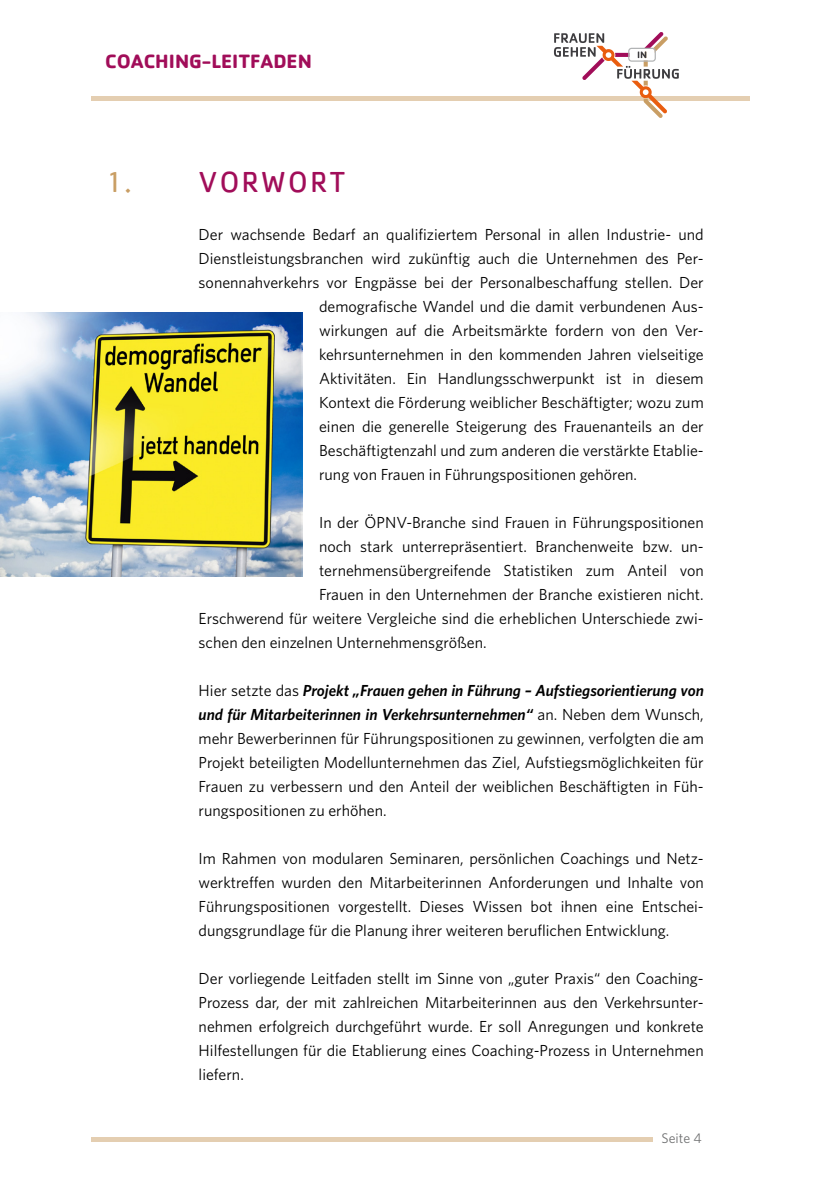
<style>
.page{position:relative;width:840px;height:1191px;background:#fff}
.page>*{position:absolute;margin:0;border:0;box-sizing:border-box;transform-origin:0 0}
.t1{font:30px "Cachet Std";letter-spacing:.06em;color:#a10d59}
.t2{font:30px "Cachet Std";color:#c99e64}
.t3{font:700 20px "Cachet Std";color:#a10d59}
.t4{font:16px/24px "Whitney";color:#000;text-align:justify}
.t5{font:14px "Whitney";color:#707172}
.s1{font-weight:600;font-style:italic}
</style>
<div class="page">
<img style="left:0;top:312px;width:302px;height:264px">
<hr style="left:90px;top:96px;width:659px;height:4px;background:#e4ceb1">
<svg style="left:553px;top:32px;width:125px;height:86px"></svg>
<hr style="left:90px;top:1137px;width:562px;height:4px;background:#e4ceb1">
<p class="t3" style="left:105px;top:48px;width:208px">COACHING-LEITFADEN</p>
<h1 class="t2" style="left:105px;top:164px;width:28px">1.</h1>
<h1 class="t1" style="left:198px;top:164px;width:148px">VORWORT</h1>
<p class="t4" style="left:198px;top:222px;width:506px">Der wachsende Bedarf an qualifiziertem Personal in allen Industrie- und</p>
<p class="t4" style="left:198px;top:246px;width:506px">Dienstleistungsbranchen wird zukünftig auch die Unternehmen des Per-</p>
<p class="t4" style="left:198px;top:270px;width:506px">sonennahverkehrs vor Engpässe bei der Personalbeschaffung stellen. Der</p>
<p class="t4" style="left:319px;top:294px;width:386px">demografische Wandel und die damit verbundenen Aus-</p>
<p class="t4" style="left:319px;top:318px;width:386px">wirkungen auf die Arbeitsmärkte fordern von den Ver-</p>
<p class="t4" style="left:319px;top:342px;width:386px">kehrsunternehmen in den kommenden Jahren vielseitige</p>
<p class="t4" style="left:319px;top:366px;width:386px">Aktivitäten. Ein Handlungsschwerpunkt ist in diesem</p>
<p class="t4" style="left:319px;top:390px;width:386px">Kontext die Förderung weiblicher Beschäftigter; wozu zum</p>
<p class="t4" style="left:319px;top:414px;width:386px">einen die generelle Steigerung des Frauenanteils an der</p>
<p class="t4" style="left:319px;top:438px;width:386px">Beschäftigtenzahl und zum anderen die verstärkte Etablie-</p>
<p class="t4" style="left:319px;top:462px;width:319px">rung von Frauen in Führungspositionen gehören.</p>
<p class="t4" style="left:319px;top:510px;width:386px">In der ÖPNV-Branche sind Frauen in Führungspositionen</p>
<p class="t4" style="left:319px;top:534px;width:386px">noch stark unterrepräsentiert. Branchenweite bzw. un-</p>
<p class="t4" style="left:319px;top:558px;width:386px">ternehmensübergreifende Statistiken zum Anteil von</p>
<p class="t4" style="left:319px;top:582px;width:386px">Frauen in den Unternehmen der Branche existieren nicht.</p>
<p class="t4" style="left:198px;top:606px;width:506px">Erschwerend für weitere Vergleiche sind die erheblichen Unterschiede zwi-</p>
<p class="t4" style="left:198px;top:630px;width:289px">schen den einzelnen Unternehmensgrößen.</p>
<p class="t4" style="left:198px;top:678px;width:506px">Hier setzte das <span class="s1">Projekt „Frauen gehen in Führung – Aufstiegsorientierung von und für Mitarbeiterinnen in Verkehrsunternehmen“</span> an. Neben dem Wunsch, mehr Bewerberinnen für Führungspositionen zu gewinnen, verfolgten die am Projekt beteiligten Modellunternehmen das Ziel, Aufstiegsmöglichkeiten für Frauen zu verbessern und den Anteil der weiblichen Beschäftigten in Füh&shy;rungspositionen zu erhöhen.</p>
<p class="t4" style="left:198px;top:846px;width:506px">Im Rahmen von modularen Seminaren, persönlichen Coachings und Netz&shy;werktreffen wurden den Mitarbeiterinnen Anforderungen und Inhalte von Führungspositionen vorgestellt. Dieses Wissen bot ihnen eine Entschei&shy;dungsgrundlage für die Planung ihrer weiteren beruflichen Entwicklung.</p>
<p class="t4" style="left:198px;top:966px;width:506px">Der vorliegende Leitfaden stellt im Sinne von „guter Praxis“ den Coaching-Prozess dar, der mit zahlreichen Mitarbeiterinnen aus den Verkehrsunter&shy;nehmen erfolgreich durchgeführt wurde. Er soll Anregungen und konkrete Hilfestellungen für die Etablierung eines Coaching-Prozess in Unternehmen liefern.</p>
<p class="t5" style="left:661px;top:1130px;width:42px">Seite 4</p>
</div>
